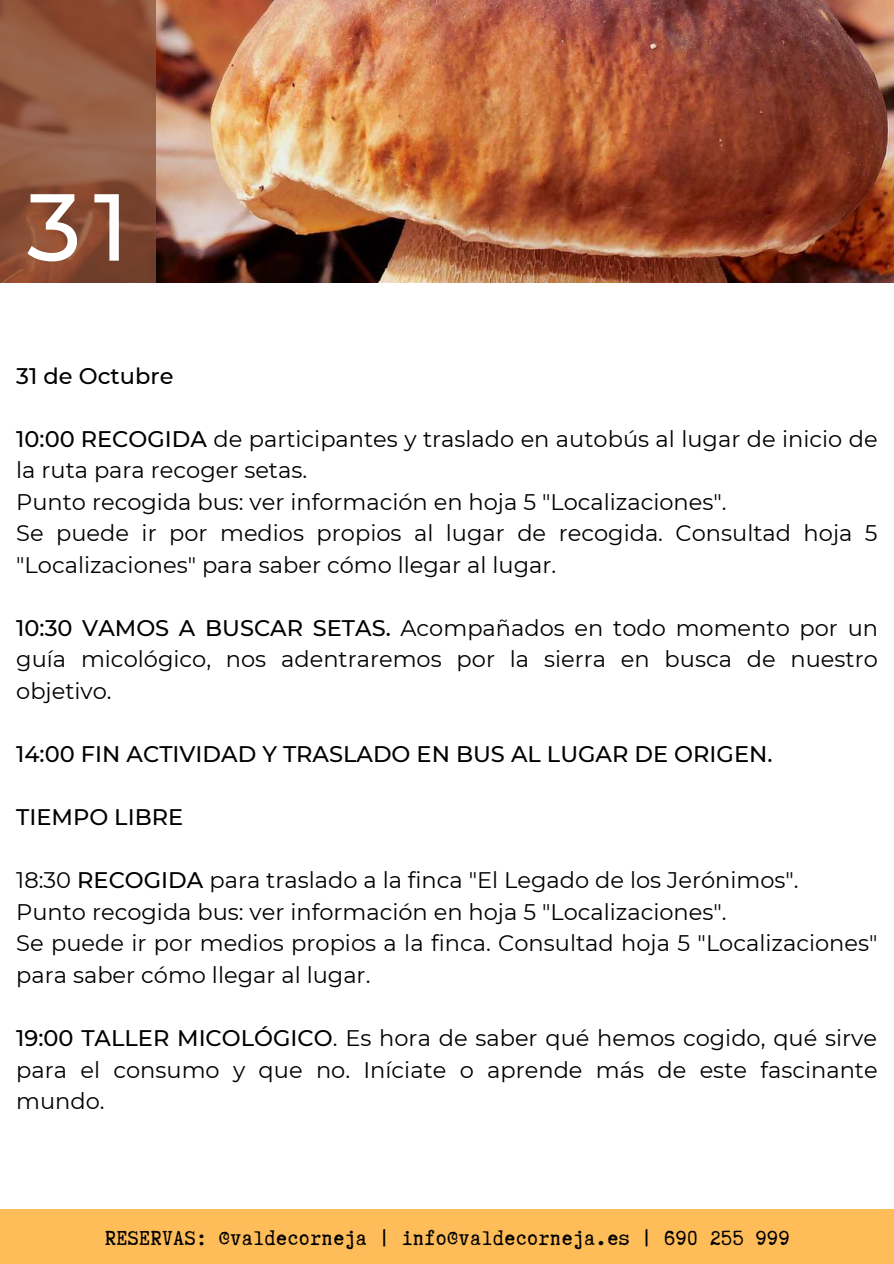
<style>
.page{position:relative;width:894px;height:1264px;background:#fff}
.page>*{position:absolute;margin:0;border:0;box-sizing:border-box;transform-origin:0 0}
.t1{font:500 94.95px "Montserrat";color:#fff}
.t2{font:24px "Truetypewriter Polygl OTT";letter-spacing:.03em;color:#000}
.t3{font:22.5px/31.5px "Montserrat";color:#000}
.t4{font:500 22.5px "Montserrat";color:#000}
.s1{font-weight:500}
</style>
<div class="page">
<img style="left:155px;top:0;width:738px;height:283px">
<div style="left:0;top:1209px;width:893px;height:54px;background:#ffbd59"></div>
<svg style="left:0;top:0;width:155px;height:283px;background:#8d543c"></svg>
<h1 class="t1" style="left:27px;top:169px;width:103px">31</h1>
<p class="t4" style="left:16px;top:362px;width:159px">31 de Octubre</p>
<p class="t3" style="left:16px;top:423px;width:862px"><span class="s1">10:00 RECOGIDA</span> de participantes y traslado en autobús al lugar de inicio de la ruta para recoger setas.<br>Punto recogida bus: ver información en hoja 5 "Localizaciones".<br>Se puede ir por medios propios al lugar de recogida. Consultad hoja 5 "Localizaciones" para saber cómo llegar al lugar.</p>
<p class="t3" style="left:16px;top:612px;width:863px;text-align:justify"><span class="s1">10:30 VAMOS A BUSCAR SETAS.</span> Acompañados en todo momento por un guía micológico, nos adentraremos por la sierra en busca de nuestro objetivo.</p>
<p class="t4" style="left:16px;top:740px;width:757px">14:00 FIN ACTIVIDAD Y TRASLADO EN BUS AL LUGAR DE ORIGEN.</p>
<p class="t4" style="left:16px;top:803px;width:168px">TIEMPO LIBRE</p>
<p class="t3" style="left:16px;top:864px;width:862px">18:30 <span class="s1">RECOGIDA</span> para traslado a la finca "El Legado de los Jerónimos".<br>Punto recogida bus: ver información en hoja 5 "Localizaciones".<br>Se puede ir por medios propios a la finca. Consultad hoja 5 "Localizaciones" para saber cómo llegar al lugar.</p>
<p class="t3" style="left:16px;top:1022px;width:862px;text-align:justify"><span class="s1">19:00 TALLER MICOLÓGICO</span>. Es hora de saber qué hemos cogido, qué sirve para el consumo y que no. Iníciate o aprende más de este fascinante mundo.</p>
<p class="t2" style="left:105px;top:1225px;width:685px">RESERVAS: @valdecorneja | info@valdecorneja.es | 690 255 999</p>
</div>
